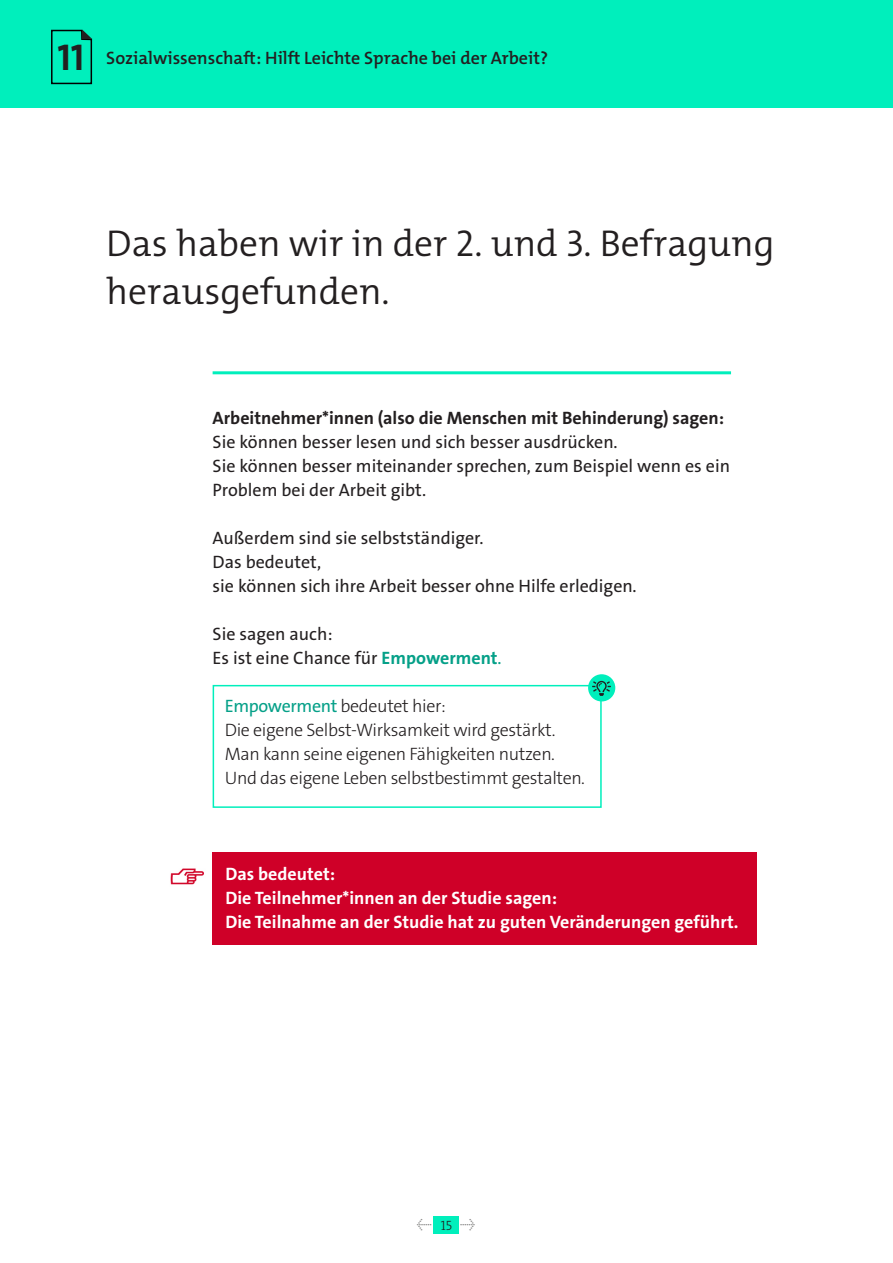
<style>
.page{position:relative;width:893px;height:1263px;background:#fff}
.page>*{position:absolute;margin:0;border:0;box-sizing:border-box;transform-origin:0 0}
.t1{font:300 37.5px/48px "The Mix Os F";color:#231f20}
.t2{font:18px/24px "The Sans LP5 Plain";color:#231f20}
.t3{font:18px "The Sans LP3 Lig";letter-spacing:-.02em;color:#231f20}
.t4{font:18px/24px "The Sans LP7 Bld";color:#fff}
.t5{font:18px "The Sans LP7 Bld";color:#231f20}
.t6{font:600 18px "The Mix Os F";color:#231f20}
.t7{font:15px "The Mix Os F";color:#888887}
.t8{font:13.5px "The Serif HP3 Lig";color:#231f20}
.s1{font-weight:700;font-size:37.5px}
.s2{font-family:"The Sans LP7 Bld";color:#05a088}
.s3{color:#05a088}
.s4{font-family:"The Sans LP5 Plain";color:#05a088}
</style>
<div class="page">
<div style="left:0;top:0;width:893px;height:107px;background:#00efbc"></div>
<svg style="left:51px;top:29px;width:42px;height:56px"></svg>
<hr style="left:213px;top:371px;width:518px;height:3px;background:#00efbc">
<div style="left:213px;top:685px;width:389px;height:123px;border:2px solid #00efbc"></div>
<div style="left:213px;top:852px;width:544px;height:93px;background:#cf0028"></div>
<div style="left:588px;top:674px;width:27px;height:27px;background:#00efbc;border-radius:50%"></div>
<svg style="left:592px;top:681px;width:19px;height:15px"></svg>
<div style="left:434px;top:1216px;width:25px;height:17px;background:#00efbc"></div>
<img style="left:170px;top:868px;width:34px;height:17px">
<p class="t6" style="left:57px;top:46px;width:492px"><span class="s1">11</span> Sozialwissenschaft: Hilft Leichte Sprache bei der Arbeit?</p>
<h1 class="t1" style="left:106px;top:219px;width:670px">Das haben wir in der 2. und 3. Befragung herausgefunden.</h1>
<h4 class="t5" style="left:213px;top:406px;width:513px">Arbeitnehmer*innen (also die Menschen mit Behinderung) sagen:</h4>
<p class="t2" style="left:213px;top:430px;width:406px">Sie können besser lesen und sich besser ausdrücken.</p>
<p class="t2" style="left:213px;top:454px;width:519px">Sie können besser miteinander sprechen, zum Beispiel wenn es ein<br>Problem bei der Arbeit gibt.</p>
<p class="t2" style="left:213px;top:526px;width:272px">Außerdem sind sie selbstständiger.</p>
<p class="t2" style="left:213px;top:550px;width:425px">Das bedeutet,<br>sie können sich ihre Arbeit besser ohne Hilfe erledigen.</p>
<p class="t2" style="left:213px;top:622px;width:121px">Sie sagen auch:</p>
<p class="t2" style="left:213px;top:646px;width:291px">Es ist eine Chance für <span class="s2">Empowerment</span><span class="s3">.</span></p>
<p class="t3" style="left:225px;top:694px;width:223px"><span class="s4">Empowerment</span> bedeutet hier:</p>
<p class="t3" style="left:225px;top:718px;width:332px">Die eigene Selbst-Wirksamkeit wird gestärkt.</p>
<p class="t3" style="left:225px;top:742px;width:332px">Man kann seine eigenen Fähigkeiten nutzen.</p>
<p class="t3" style="left:225px;top:766px;width:362px">Und das eigene Leben selbstbestimmt gestalten.</p>
<p class="t4" style="left:225px;top:862px;width:111px">Das bedeutet:</p>
<p class="t4" style="left:225px;top:886px;width:515px">Die Teilnehmer*innen an der Studie sagen:<br>Die Teilnahme an der Studie hat zu guten Veränderungen geführt.</p>
<p class="t7" style="left:417px;top:1214px;width:16px">←</p>
<p class="t7" style="left:460px;top:1214px;width:16px">→</p>
<p class="t8" style="left:441px;top:1217px;width:13px">15</p>
</div>
